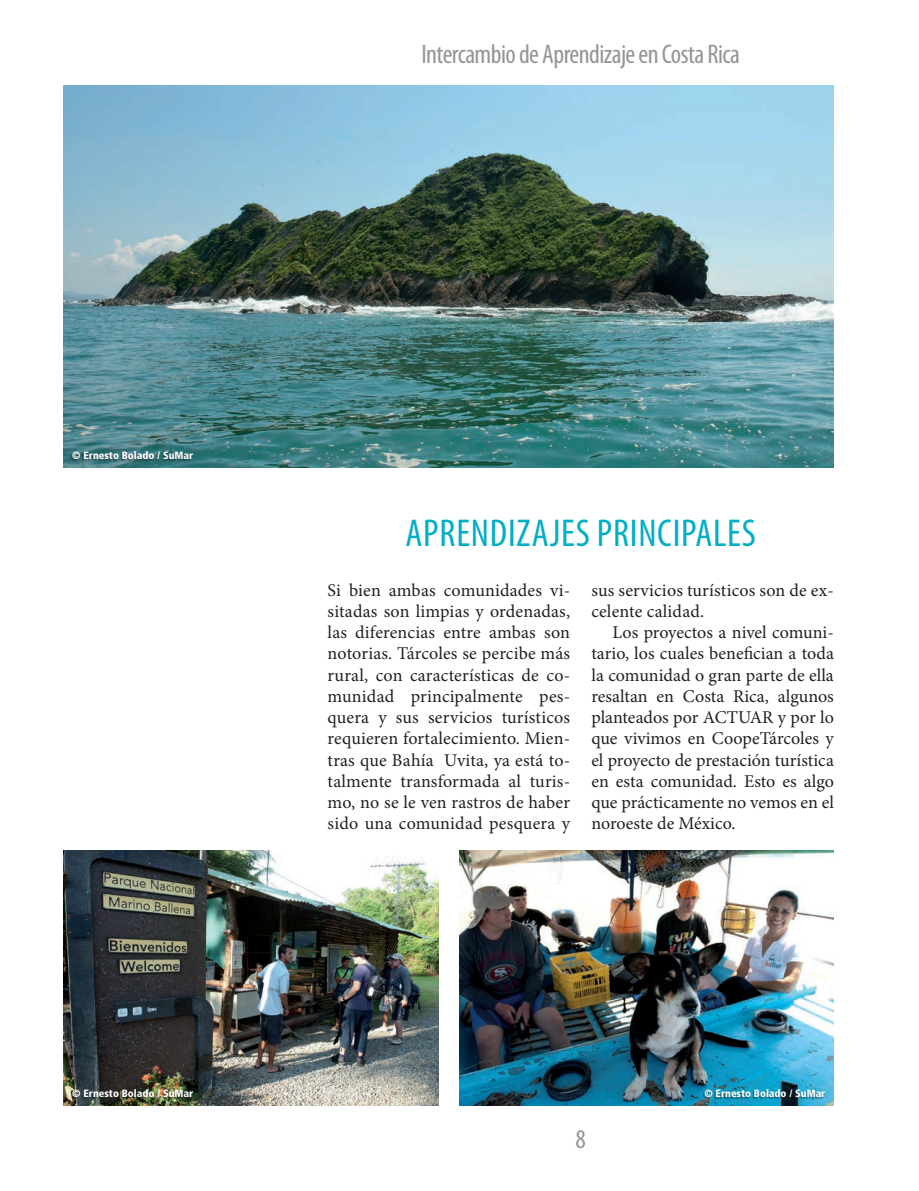
<style>
.page{position:relative;width:919px;height:1191px;background:#fff}
.page>*{position:absolute;margin:0;border:0;box-sizing:border-box;transform-origin:0 0}
.t1{font:condensed 39px "Myriad Pro";letter-spacing:.02em;color:#00aec5}
.t2{font:condensed 27px "Myriad Pro";letter-spacing:-.02em;color:#939598}
.t3{font:18px/21.3px "Minion Pro";letter-spacing:.005em;color:#231f20;text-align:justify}
.t4{font:900 condensed 10.5px "Frutiger LT Std";color:#fff}
</style>
<div class="page">
<img style="left:64px;top:85px;width:769px;height:383px">
<img style="left:64px;top:850px;width:374px;height:255px">
<img style="left:459px;top:850px;width:374px;height:256px">
<div style="left:703px;top:1090px;width:122px;height:9px;background:#231f20;opacity:.5"></div>
<div style="left:71px;top:1090px;width:122px;height:9px;background:#231f20;opacity:.5"></div>
<div style="left:71px;top:452px;width:122px;height:9px;background:#231f20;opacity:.5"></div>
<h2 class="t2" style="left:421px;top:40px;width:320px">Intercambio de Aprendizaje en Costa Rica</h2>
<p class="t4" style="left:72px;top:449px;width:122px">© Ernesto Bolado / SuMar</p>
<h1 class="t1" style="left:405px;top:512px;width:352px">APRENDIZAJES PRINCIPALES</h1>
<p class="t3" style="left:591px;top:579px;width:244px">sus servicios turísticos son de ex&shy;celente calidad.</p>
<p class="t3" style="left:591px;top:621px;width:244px;text-indent:21px">Los proyectos a nivel comuni&shy;tario, los cuales benefician a toda la comunidad o gran parte de ella resaltan en Costa Rica, algunos planteados por ACTUAR y por lo que vivimos en CoopeTárcoles y el proyecto de prestación turística en esta comunidad. Esto es algo que prácticamente no vemos en el noroeste de México.</p>
<p class="t3" style="left:327px;top:579px;width:244px">Si bien ambas comunidades vi&shy;sitadas son limpias y ordenadas, las diferencias entre ambas son notorias. Tárcoles se percibe más rural, con características de co&shy;munidad principalmente pes&shy;quera y sus servicios turísticos requieren fortalecimiento. Mien&shy;tras que Bahía Uvita, ya está to&shy;talmente transformada al turis&shy;mo, no se le ven rastros de haber sido una comunidad pesquera y</p>
<p class="t4" style="left:72px;top:1087px;width:122px">© Ernesto Bolado / SuMar</p>
<p class="t4" style="left:704px;top:1087px;width:122px">© Ernesto Bolado / SuMar</p>
<h2 class="t2" style="left:575px;top:1124px;width:12px">8</h2>
</div>
